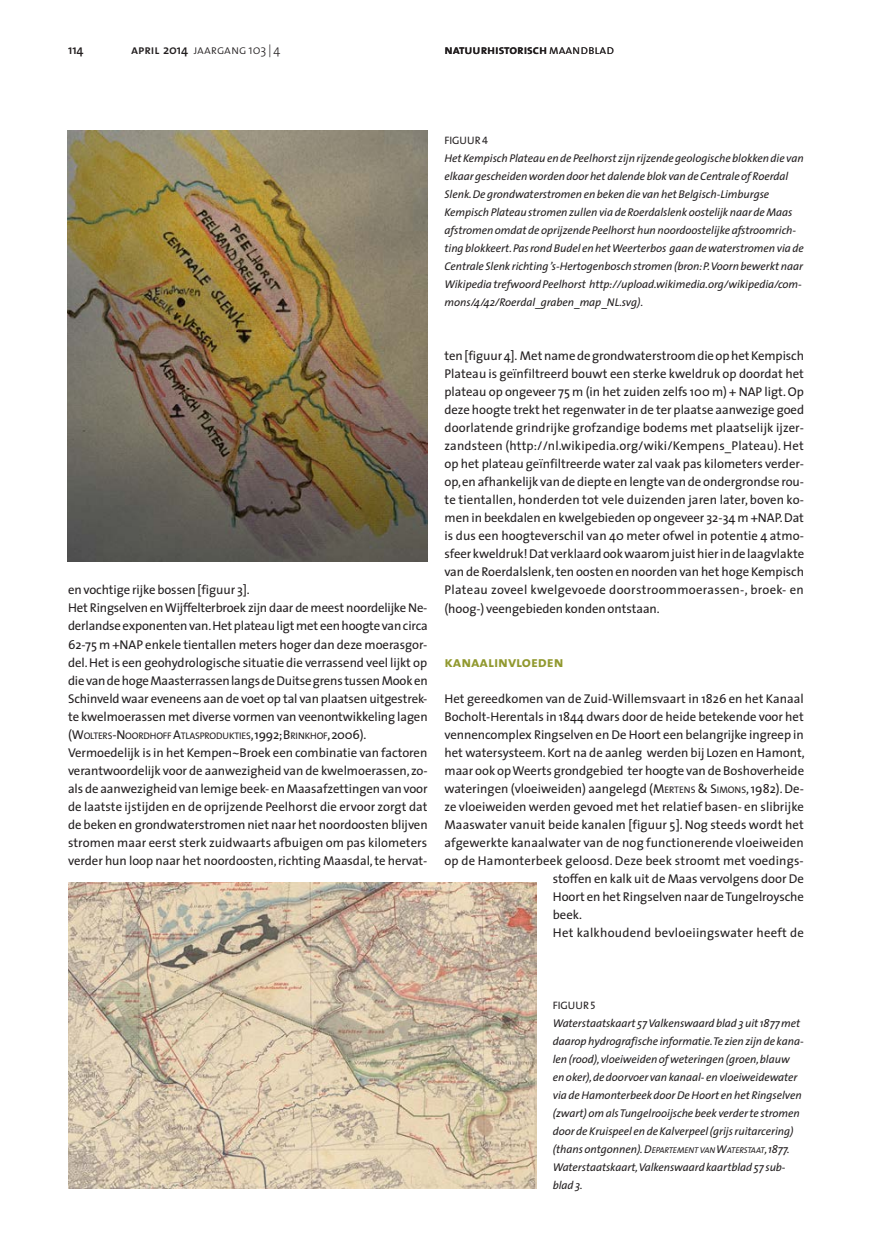
<style>
.page{position:relative;width:872px;height:1234px;background:#fff}
.page>*{position:absolute;margin:0;border:0;box-sizing:border-box;transform-origin:0 0}
.t1{font:15px "The Sans Bold Caps";letter-spacing:-.005em;color:#91992f}
.t2{font:12.75px/18px "The Sans";letter-spacing:-.005em;color:#231f20;text-align:justify}
.t3{font:12.75px "The Sans";letter-spacing:.015em;color:#231f20}
.t4{font:12.75px "The Sans";letter-spacing:.02em;color:#231f20}
.t5{font:12.75px "The Sans Semi Bold Caps";letter-spacing:-.005em;color:#231f20}
.t6{font:12.75px "The Sans Light Caps";letter-spacing:-.005em;color:#231f20}
.t7{font:600 12.75px "The Sans";color:#231f20}
.t8{font:italic 11.25px/18px "The Sans";letter-spacing:-.005em;color:#231f20}
.t9{font:10.8px "The Sans Caps";letter-spacing:-.005em;color:#231f20}
.t10{font:9.6px "The Sans";letter-spacing:-.02em;color:#231f20}
.s1{font-family:"The Sans Semi Bold Caps"}
.s2{font-family:"The Sans";font-weight:600}
.s3{font-family:"The Sans";font-weight:300}
.s4{font-family:"The Sans Light Caps"}
.s5{font-size:12.75px}
.s6{font-style:normal}
.s7{font-style:inherit}
.s8{font-size:9.6px}
.s9{font-size:8.4px}
</style>
<div class="page">
<img style="left:68px;top:882px;width:468px;height:306px">
<img style="left:67px;top:130px;width:360px;height:431px">
<p class="t7" style="left:68px;top:39px;width:17px">114</p>
<p class="t6" style="left:131px;top:39px;width:151px"><span class="s1">april</span> <span class="s2">2014</span> jaargang <span class="s3">103 | 4</span></p>
<p class="t5" style="left:444px;top:39px;width:171px">natuurhistorisch<span class="s4">maandblad</span></p>
<p class="t2" style="left:68px;top:580px;width:361px;text-align:left">en vochtige rijke bossen [figuur 3].<br>Het Ringselven en Wijffelterbroek zijn daar de meest noordelijke Ne&shy;derlandse exponenten van. Het plateau ligt met een hoogte van circa 62-75 m +NAP enkele tientallen meters hoger dan deze moerasgor&shy;del. Het is een geohydrologische situatie die verrassend veel lijkt op die van de hoge Maasterrassen langs de Duitse grens tussen Mook en Schinveld waar eveneens aan de voet op tal van plaatsen uitgestrek&shy;te kwelmoerassen met diverse vormen van veenontwikkeling lagen</p>
<p class="t10" style="left:68px;top:727px;width:300px"><span class="s5">(W</span>OLTERS<span class="s5">-N</span> OORDHOFF <span class="s5">A</span>TLASPRODUKTIES<span class="s5">, 1992; B</span> RINKHOF<span class="s5">, 2006).</span></p>
<p class="t2" style="left:68px;top:742px;width:361px">Vermoedelijk is in het Kempen~Broek een combinatie van factoren verantwoordelijk voor de aanwezigheid van de kwelmoerassen, zo&shy;als de aanwezigheid van lemige beek- en Maasafzettingen van voor de laatste ijstijden en de oprijzende Peelhorst die ervoor zorgt dat de beken en grondwaterstromen niet naar het noordoosten blijven stromen maar eerst sterk zuidwaarts afbuigen om pas kilometers verder hun loop naar het noordoosten, richting Maasdal, te hervat-</p>
<p class="t9" style="left:444px;top:131px;width:45px">FIGUUR 4</p>
<p class="t8" style="left:444px;top:149px;width:361px">Het Kempisch Plateau en de Peelhorst zijn rijzende geologische blokken die van elkaar gescheiden worden door het dalende blok van de Centrale of Roerdal Slenk. De grondwaterstromen en beken die van het Belgisch-Limburgse Kempisch Plateau stromen zullen via de Roerdalslenk oostelijk naar de Maas afstromen omdat de oprijzende Peelhorst hun noordoostelijke afstroomrich&shy;ting blokkeert. Pas rond Budel en het Weerterbos gaan de waterstromen via de Centrale Slenk richting ’s-Hertogenbosch stromen (bron: P. Voorn bewerkt naar Wikipedia trefwoord Peelhorst http://upload.wikimedia.org/wikipedia/com&shy;mons/4/42/Roerdal_graben_map_NL.svg)<span class="s6">.</span></p>
<p class="t2" style="left:444px;top:346px;width:361px">ten [figuur 4]. Met name de grondwaterstroom die op het Kempisch Plateau is geïnfiltreerd bouwt een sterke kweldruk op doordat het plateau op ongeveer 75 m (in het zuiden zelfs 100 m) + NAP ligt. Op deze hoogte trekt het regenwater in de ter plaatse aanwezige goed doorlatende grindrijke grofzandige bodems met plaatselijk ijzer&shy;zandsteen (http://nl.wikipedia.org/wiki/Kempens_Plateau). Het op het plateau geïnfiltreerde water zal vaak pas kilometers verder&shy;op, en afhankelijk van de diepte en lengte van de ondergrondse rou&shy;te tientallen, honderden tot vele duizenden jaren later, boven ko&shy;men in beekdalen en kwelgebieden op ongeveer 32-34 m +NAP. Dat is dus een hoogteverschil van 40 meter ofwel in potentie 4 atmo&shy;sfeer kweldruk! Dat verklaard ook waarom juist hier in de laagvlakte van de Roerdalslenk, ten oosten en noorden van het hoge Kempisch Plateau zoveel kwelgevoede doorstroommoerassen-, broek- en (hoog-) veengebieden konden ontstaan.</p>
<p class="t1" style="left:444px;top:648px;width:120px">kanaalinvloeden</p>
<p class="t2" style="left:444px;top:688px;width:361px">Het gereedkomen van de Zuid-Willemsvaart in 1826 en het Kanaal</p>
<p class="t2" style="left:444px;top:706px;width:361px">Bocholt-Herentals in 1844 dwars door de heide betekende voor het</p>
<p class="t2" style="left:444px;top:724px;width:361px">vennencomplex Ringselven en De Hoort een belangrijke ingreep in</p>
<p class="t2" style="left:444px;top:742px;width:362px">het watersysteem. Kort na de aanleg werden bij Lozen en Hamont,</p>
<p class="t2" style="left:444px;top:760px;width:361px">maar ook op Weerts grondgebied ter hoogte van de Boshoverheide</p>
<p class="t2" style="left:444px;top:778px;width:361px">wateringen (vloeiweiden) aangelegd (<span class="s7">M</span><span class="s8">ERTENS</span> <span class="s7">&amp; S</span><span class="s8">IMONS</span>, 1982). De-</p>
<p class="t2" style="left:444px;top:796px;width:361px">ze vloeiweiden werden gevoed met het relatief basen- en slibrijke</p>
<p class="t2" style="left:444px;top:814px;width:361px">Maaswater vanuit beide kanalen [figuur 5]. Nog steeds wordt het</p>
<p class="t2" style="left:444px;top:832px;width:361px">afgewerkte kanaalwater van de nog functionerende vloeiweiden</p>
<p class="t3" style="left:444px;top:849px;width:361px">op de Hamonterbeek geloosd. Deze beek stroomt met voedings-</p>
<p class="t2" style="left:553px;top:868px;width:252px">stoffen en kalk uit de Maas vervolgens door De</p>
<p class="t2" style="left:553px;top:886px;width:253px">Hoort en het Ringselven naar de Tungelroysche</p>
<p class="t2" style="left:553px;top:904px;width:31px">beek.</p>
<p class="t4" style="left:553px;top:921px;width:253px">Het kalkhoudend bevloeiingswater heeft de</p>
<p class="t9" style="left:553px;top:995px;width:44px">FIGUUR 5</p>
<p class="t8" style="left:553px;top:1013px;width:252px">Waterstaatskaart 57 Valkenswaard blad 3 uit 1877 met daarop hydrografische informatie. Te zien zijn de kana&shy;len (rood), vloeiweiden of weteringen (groen, blauw en oker), de doorvoer van kanaal- en vloeiweidewater via de Hamonterbeek door De Hoort en het Ringselven (zwart) om als Tungelrooijsche beek verder te stromen door de Kruispeel en de Kalverpeel (grijs ruitarcering) (thans ontgonnen).<span class="s7">D</span><span class="s9">EPARTEMENT VAN</span> <span class="s7">W</span><span class="s9">ATERSTAAT</span>, 1877.<br>Waterstaatskaart, Valkenswaard kaartblad 57 sub&shy;blad 3.</p>
</div>
